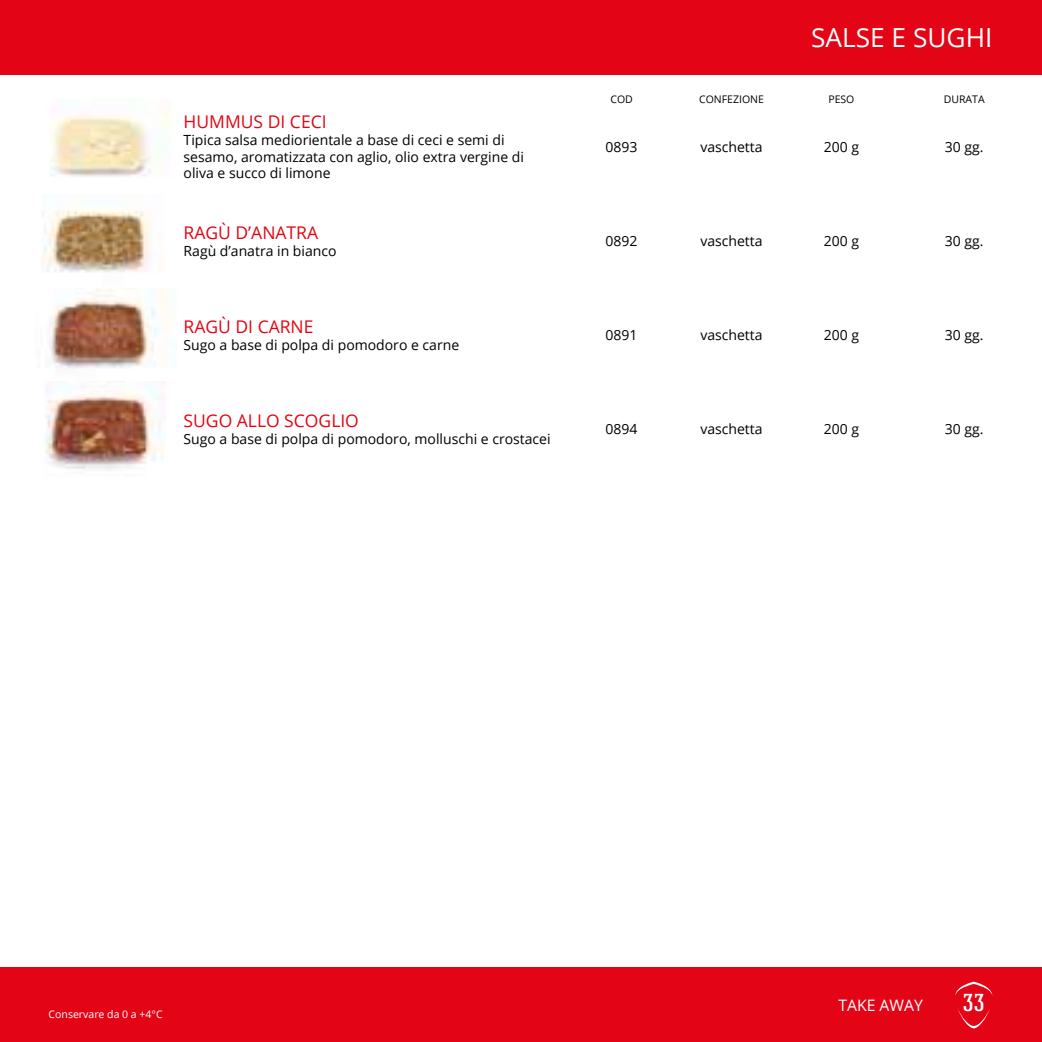
<style>
.page{position:relative;width:1042px;height:1042px;background:#fff}
.page>*{position:absolute;margin:0;border:0;box-sizing:border-box;transform-origin:0 0}
.t1{font:26.25px "Open Sans";color:#fff}
.t2{font:500 24.5px "Hagin Caps";color:#fff}
.t3{font:17.5px "Open Sans";color:#e30513}
.t4{font:15.75px "Open Sans";color:#fff}
.t5{font:14px/16.8px "Open Sans";color:#000}
.t6{font:10.5px "Open Sans";color:#000}
.t7{font:10.5px "Open Sans";color:#fff}
</style>
<div class="page">
<div style="left:0;top:0;width:1042px;height:74px;background:#e30516"></div>
<div style="left:0;top:967px;width:1042px;height:75px;background:#e30516"></div>
<svg style="left:958px;top:1009px;width:32px;height:19px"></svg>
<svg style="left:955px;top:981px;width:37px;height:15px"></svg>
<img style="left:50px;top:288px;width:117px;height:94px">
<img style="left:42px;top:206px;width:109px;height:67px">
<img style="left:51px;top:99px;width:119px;height:78px">
<img style="left:45px;top:382px;width:120px;height:88px">
<p class="t3" style="left:184px;top:110px;width:145px">HUMMUS DI CECI</p>
<p class="t5" style="left:184px;top:131px;width:342px">Tipica salsa mediorientale a base di ceci e semi di sesamo, aromatizzata con aglio, olio extra vergine di oliva e succo di limone</p>
<p class="t3" style="left:184px;top:220px;width:136px">RAGÙ D’ANATRA</p>
<p class="t5" style="left:184px;top:242px;width:154px">Ragù d’anatra in bianco</p>
<p class="t3" style="left:184px;top:314px;width:131px">RAGÙ DI CARNE</p>
<p class="t5" style="left:184px;top:336px;width:277px">Sugo a base di polpa di pomodoro e carne</p>
<p class="t3" style="left:184px;top:409px;width:177px">SUGO ALLO SCOGLIO</p>
<p class="t5" style="left:184px;top:430px;width:368px">Sugo a base di polpa di pomodoro, molluschi e crostacei</p>
<h1 class="t1" style="left:811px;top:19px;width:183px">SALSE E SUGHI</h1>
<p class="t6" style="left:610px;top:92px;width:24px">COD</p>
<p class="t6" style="left:699px;top:92px;width:66px">CONFEZIONE</p>
<p class="t6" style="left:828px;top:92px;width:28px">PESO</p>
<p class="t6" style="left:944px;top:92px;width:42px">DURATA</p>
<p class="t5" style="left:605px;top:138px;width:34px">0893</p>
<p class="t5" style="left:700px;top:138px;width:64px">vaschetta</p>
<p class="t5" style="left:824px;top:138px;width:37px">200 g</p>
<p class="t5" style="left:945px;top:138px;width:40px">30 gg.</p>
<p class="t5" style="left:605px;top:232px;width:34px">0892</p>
<p class="t5" style="left:700px;top:232px;width:64px">vaschetta</p>
<p class="t5" style="left:824px;top:232px;width:37px">200 g</p>
<p class="t5" style="left:945px;top:232px;width:40px">30 gg.</p>
<p class="t5" style="left:605px;top:326px;width:34px">0891</p>
<p class="t5" style="left:700px;top:326px;width:64px">vaschetta</p>
<p class="t5" style="left:824px;top:326px;width:37px">200 g</p>
<p class="t5" style="left:945px;top:326px;width:40px">30 gg.</p>
<p class="t5" style="left:605px;top:420px;width:34px">0894</p>
<p class="t5" style="left:700px;top:420px;width:64px">vaschetta</p>
<p class="t5" style="left:824px;top:420px;width:37px">200 g</p>
<p class="t5" style="left:945px;top:420px;width:40px">30 gg.</p>
<p class="t7" style="left:49px;top:1007px;width:116px">Conservare da 0 a +4°C</p>
<p class="t4" style="left:838px;top:994px;width:86px">TAKE AWAY</p>
<h2 class="t2" style="left:963px;top:987px;width:23px">33</h2>
</div>
